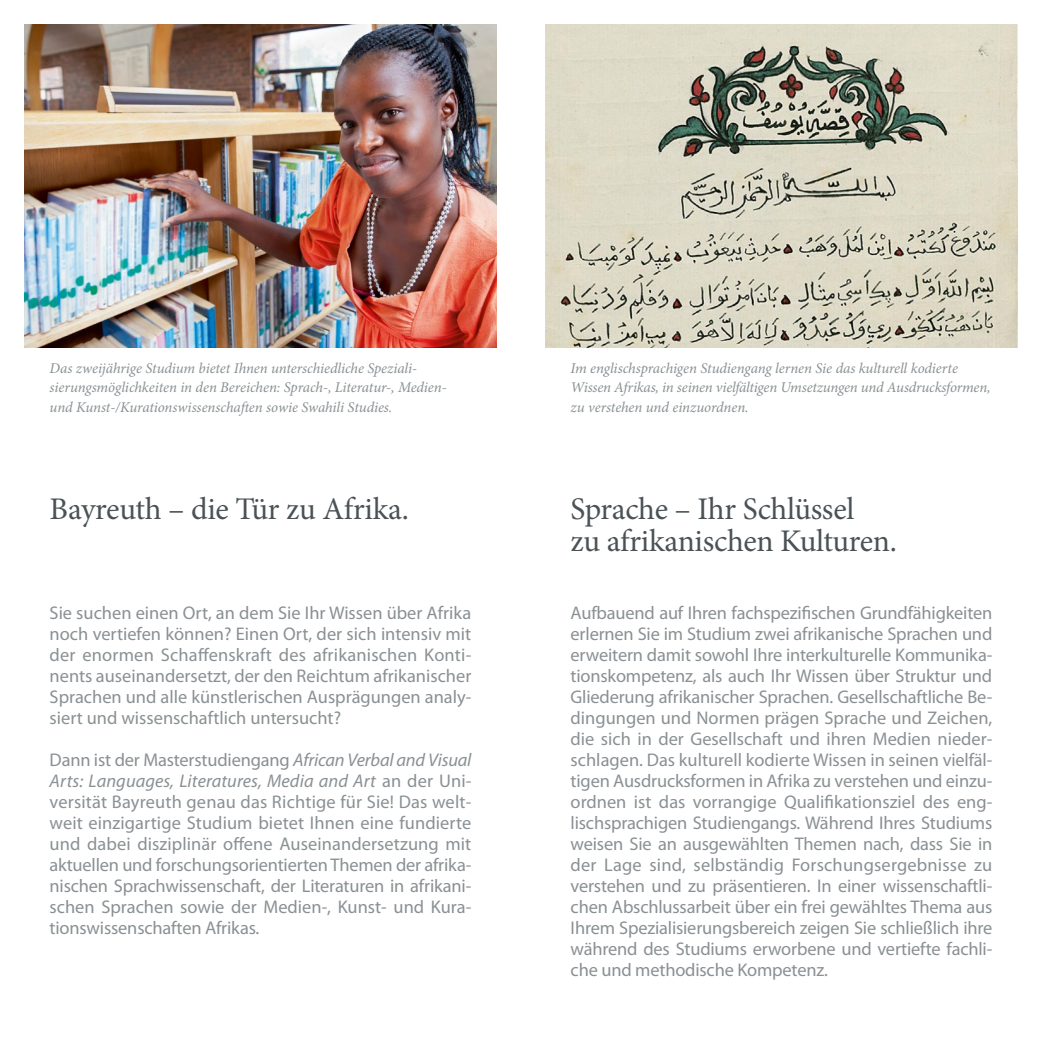
<style>
.page{position:relative;width:1042px;height:1042px;background:#fff}
.page>*{position:absolute;margin:0;border:0;box-sizing:border-box;transform-origin:0 0}
.t1{font:31.5px/31.5px "Minion Pro";letter-spacing:-.01em;color:#4b5255}
.t2{font:18.38px/21px "Myriad Pro";letter-spacing:-.005em;color:#8a9093;text-align:justify}
.t3{font:italic 14.88px/19.2px "Minion Pro";letter-spacing:-.01em;color:#8a9093}
.s1{font-style:italic}
</style>
<div class="page">
<img style="left:546px;top:25px;width:471px;height:322px">
<img style="left:25px;top:25px;width:471px;height:322px">
<p class="t3" style="left:50px;top:359px;width:399px">Das zweijährige Studium bietet Ihnen unterschiedliche Speziali&shy;sierungsmöglichkeiten in den Bereichen: Sprach-, Literatur-, Medien&shy;und Kunst-/Kurationswissenschaften sowie Swahili Studies.</p>
<h1 class="t1" style="left:50px;top:493px;width:361px">Bayreuth – die Tür zu Afrika.</h1>
<p class="t2" style="left:50px;top:602px;width:423px">Sie suchen einen Ort, an dem Sie Ihr Wissen über Afrika noch vertiefen können? Einen Ort, der sich intensiv mit der enormen Schaffenskraft des afrikanischen Konti&shy;nents auseinandersetzt, der den Reichtum afrikanischer Sprachen und alle künstlerischen Ausprägungen analy&shy;siert und wissenschaftlich untersucht?</p>
<p class="t2" style="left:50px;top:749px;width:423px">Dann ist der Masterstudiengang <span class="s1">African Verbal and Visual Arts: Languages, Literatures, Media and Art</span> an der Uni&shy;versität Bayreuth genau das Richtige für Sie! Das welt&shy;weit einzigartige Studium bietet Ihnen eine fundierte und dabei disziplinär offene Auseinandersetzung mit aktuellen und forschungsorientierten Themen der afrika&shy;nischen Sprachwissenschaft, der Literaturen in afrikani&shy;schen Sprachen sowie der Medien-, Kunst- und Kura&shy;tionswissenschaften Afrikas.</p>
<p class="t3" style="left:570px;top:359px;width:421px">Im englischsprachigen Studiengang lernen Sie das kulturell kodierte<br>Wissen Afrikas, in seinen vielfältigen Umsetzungen und Ausdrucksformen, zu verstehen und einzuordnen.</p>
<h1 class="t1" style="left:570px;top:493px;width:328px">Sprache – Ihr Schlüssel<br>zu afrikanischen Kulturen.</h1>
<p class="t2" style="left:570px;top:602px;width:423px">Aufbauend auf Ihren fachspezifischen Grundfähigkeiten erlernen Sie im Studium zwei afrikanische Sprachen und erweitern damit sowohl Ihre interkulturelle Kommunika&shy;tionskompetenz, als auch Ihr Wissen über Struktur und Gliederung afrikanischer Sprachen. Gesellschaftliche Be&shy;dingungen und Normen prägen Sprache und Zeichen, die sich in der Gesellschaft und ihren Medien nieder&shy;schlagen. Das kulturell kodierte Wissen in seinen vielfäl&shy;tigen Ausdrucksformen in Afrika zu verstehen und einzu&shy;ordnen ist das vorrangige Qualifikationsziel des eng&shy;lischsprachigen Studiengangs. Während Ihres Studiums weisen Sie an ausgewählten Themen nach, dass Sie in der Lage sind, selbständig Forschungsergebnisse zu verstehen und zu präsentieren. In einer wissenschaftli&shy;chen Abschlussarbeit über ein frei gewähltes Thema aus Ihrem Spezialisierungsbereich zeigen Sie schließlich ihre während des Studiums erworbene und vertiefte fachli&shy;che und methodische Kompetenz.</p>
</div>
